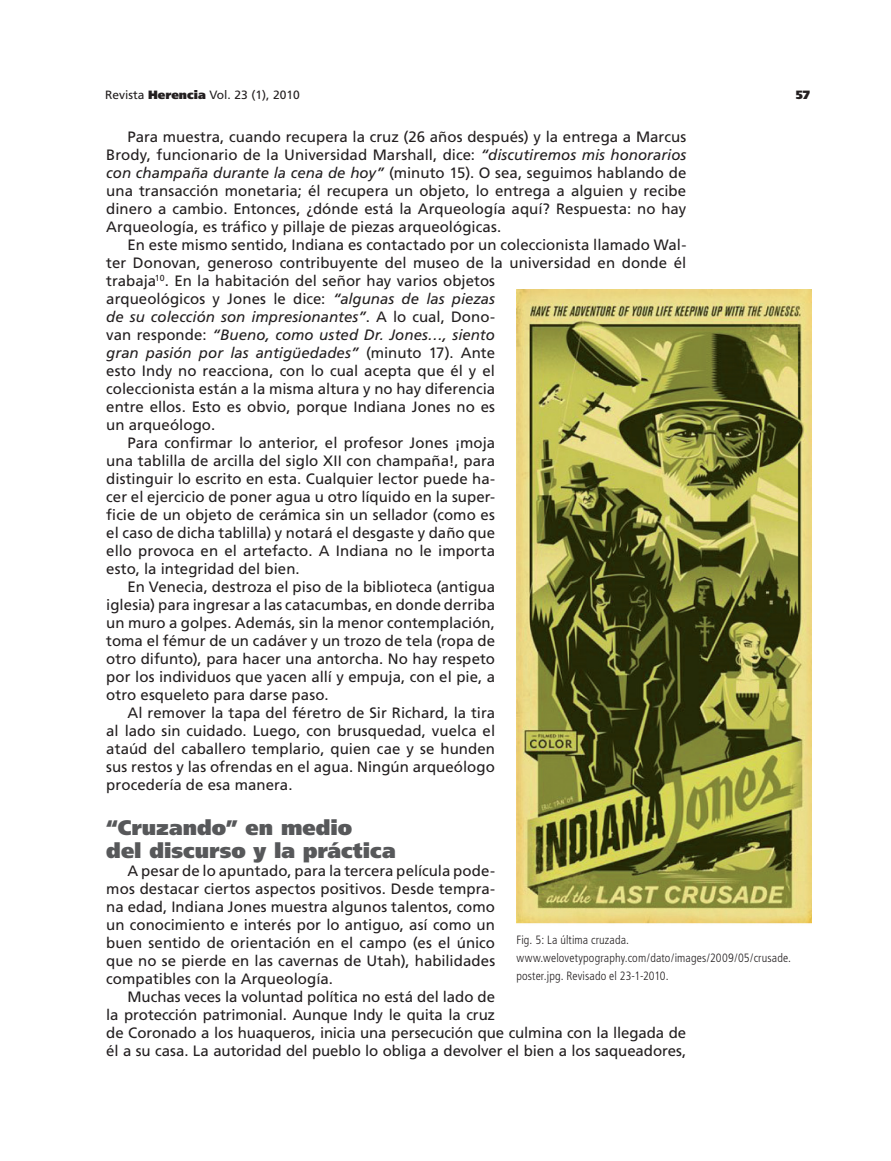
<style>
.page{position:relative;width:891px;height:1161px;background:#fff}
.page>*{position:absolute;margin:0;border:0;box-sizing:border-box;transform-origin:0 0}
.Subtítulos_del_artíc{font:900 21px "Frutiger";color:#57585a}
.Subtítulos_del_artíc-2{font:15px/18px "Frutiger";color:#231f20;text-align:justify}
.t1{font:300 condensed 12px/18px "Frutiger";letter-spacing:.01em;color:#231f20}
.t2{font:12px "Frutiger";color:#231f20}
.t3{font:900 12px "Frutiger";color:#231f20}
.s1{font-weight:900}
.s2{font-style:italic}
</style>
<div class="page">
<img style="left:516px;top:290px;width:296px;height:634px">
<p class="t2" style="left:105px;top:88px;width:196px">Revista <span class="s1">Herencia</span> Vol. 23 (1), 2010</p>
<p class="t3" style="left:796px;top:88px;width:16px">57</p>
<p class="Subtítulos_del_artíc-2" style="left:106px;top:128px;width:582px;text-indent:21px">Para muestra, cuando recupera la cruz (26 años después) y la entrega a Marcus Brody, funcionario de la Universidad Marshall, dice: <span class="s2">“discutiremos mis honorarios con champaña durante la cena de hoy”</span> (minuto 15). O sea, seguimos hablando de una transacción monetaria; él recupera un objeto, lo entrega a alguien y recibe dinero a cambio. Entonces, ¿dónde está la Arqueología aquí? Respuesta: no hay Arqueología, es tráfico y pillaje de piezas arqueológicas.</p>
<p class="Subtítulos_del_artíc-2" style="left:106px;top:236px;width:582px;text-align:left;text-indent:21px">En este mismo sentido, Indiana es contactado por un coleccionista llamado Wal&shy;ter Donovan, generoso contribuyente del museo de la universidad en donde él trabaja<sup>10</sup>. En la habitación del señor hay varios objetos<br>arqueológicos y Jones le dice: <span class="s2">“algunas de las piezas<br>de su colección son impresionantes”</span>. A lo cual, Dono-<br>van responde: <span class="s2">“Bueno, como usted Dr. Jones…, siento<br>gran pasión por las antigüedades”</span> (minuto 17). Ante<br>esto Indy no reacciona, con lo cual acepta que él y el<br>coleccionista están a la misma altura y no hay diferencia<br>entre ellos. Esto es obvio, porque Indiana Jones no es<br>un arqueólogo.</p>
<p class="Subtítulos_del_artíc-2" style="left:106px;top:434px;width:390px;text-indent:21px">Para confirmar lo anterior, el profesor Jones ¡moja una tablilla de arcilla del siglo XII con champaña!, para distinguir lo escrito en esta. Cualquier lector puede ha&shy;cer el ejercicio de poner agua u otro líquido en la super&shy;ficie de un objeto de cerámica sin un sellador (como es el caso de dicha tablilla) y notará el desgaste y daño que ello provoca en el artefacto. A Indiana no le importa esto, la integridad del bien.</p>
<p class="Subtítulos_del_artíc-2" style="left:106px;top:578px;width:390px;text-indent:21px">En Venecia, destroza el piso de la biblioteca (antigua iglesia) para ingresar a las catacumbas, en donde derriba un muro a golpes. Además, sin la menor contemplación, toma el fémur de un cadáver y un trozo de tela (ropa de otro difunto), para hacer una antorcha. No hay respeto por los individuos que yacen allí y empuja, con el pie, a otro esqueleto para darse paso.</p>
<p class="Subtítulos_del_artíc-2" style="left:106px;top:704px;width:390px;text-indent:21px">Al remover la tapa del féretro de Sir Richard, la tira al lado sin cuidado. Luego, con brusquedad, vuelca el ataúd del caballero templario, quien cae y se hunden sus restos y las ofrendas en el agua. Ningún arqueólogo procedería de esa manera.</p>
<p class="Subtítulos_del_artíc" style="left:106px;top:815px;width:247px">“Cruzando” en medio</p>
<p class="Subtítulos_del_artíc" style="left:106px;top:837px;width:291px">del discurso y la práctica</p>
<p class="Subtítulos_del_artíc-2" style="left:106px;top:861px;width:390px;text-indent:21px">A pesar de lo apuntado, para la tercera película pode&shy;mos destacar ciertos aspectos positivos. Desde tempra&shy;na edad, Indiana Jones muestra algunos talentos, como un conocimiento e interés por lo antiguo, así como un buen sentido de orientación en el campo (es el único que no se pierde en las cavernas de Utah), habilidades compatibles con la Arqueología.</p>
<p class="Subtítulos_del_artíc-2" style="left:106px;top:987px;width:582px;text-align:left;text-indent:21px">Muchas veces la voluntad política no está del lado de<br>la protección patrimonial. Aunque Indy le quita la cruz<br>de Coronado a los huaqueros, inicia una persecución que culmina con la llegada de él a su casa. La autoridad del pueblo lo obliga a devolver el bien a los saqueadores,</p>
<p class="t1" style="left:516px;top:931px;width:114px">Fig. 5: La última cruzada.</p>
<p class="t1" style="left:516px;top:949px;width:276px">www.welovetypography.com/dato/images/2009/05/crusade. poster.jpg. Revisado el 23-1-2010.</p>
</div>
